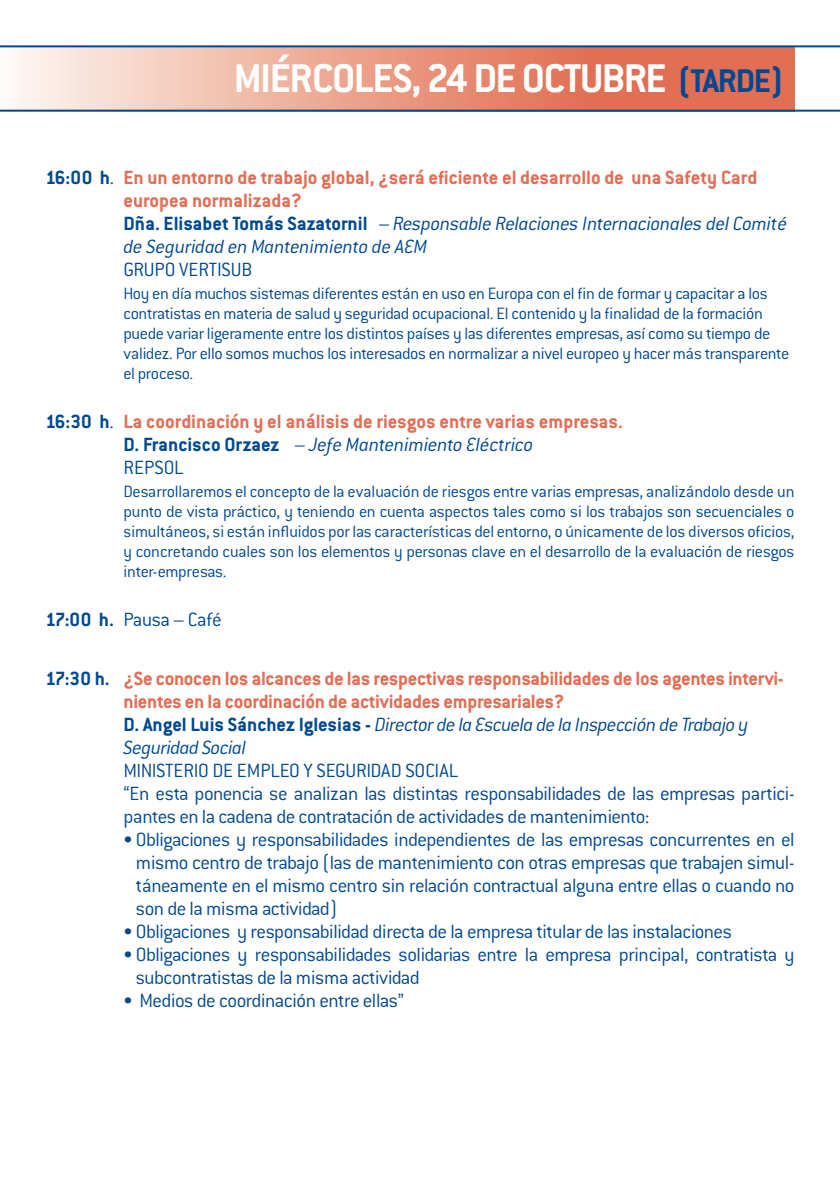
<style>
.page{position:relative;width:840px;height:1191px;background:#fff}
.page>*{position:absolute;margin:0;border:0;box-sizing:border-box;transform-origin:0 0}
.t1{font:700 44px "Conduit ITC";letter-spacing:-.03em;color:#fff}
.t2{font:300 21px/23px "Conduit ITC";letter-spacing:-.025em;color:#004990}
.t3{font:700 21px/23px "Conduit ITC";letter-spacing:-.015em;color:#e26e54}
.t4{font:300 21px "Conduit ITC";color:#004990}
.t5{font:300 18px/20px "Conduit ITC";letter-spacing:-.02em;color:#004990}
.s1{font-size:36px;color:#004990}
.s2{color:#004990}
.s3{font-weight:300;color:#004990}
.s4{font-weight:300;font-style:italic;color:#004990}
.s5{font-weight:700}
</style>
<div class="page">
<svg style="left:0;top:47px;width:794px;height:63px;background:#e89f8b"></svg>
<hr style="left:0;top:45px;width:839px;height:2px;background:#004990">
<hr style="left:0;top:110px;width:839px;height:2px;background:#004990">
<h1 class="t1" style="left:234px;top:52px;width:550px">MIÉRCOLES, 24 DE OCTUBRE <span class="s1">(TARDE)</span></h1>
<p class="t3" style="left:123px;top:165px;width:665px;text-indent:-78px"><span class="s2">16:00 h</span><span class="s3">.</span> En un entorno de trabajo global, ¿será eficiente el desarrollo de una Safety Card europea normalizada?<br><span class="s2">Dña. Elisabet Tomás Sazatornil</span> <span class="s3">–</span> <span class="s4">Responsable Relaciones Internacionales del Comité de Seguridad en Mantenimiento de AEM</span></p>
<p class="t4" style="left:123px;top:258px;width:130px">GRUPO VERTISUB</p>
<p class="t5" style="left:123px;top:283px;width:667px">Hoy en día muchos sistemas diferentes están en uso en Europa con el fin de formar y capacitar a los contratistas en materia de salud y seguridad ocupacional. El contenido y la finalidad de la formación puede variar ligeramente entre los distintos países y las diferentes empresas, así como su tiempo de validez. Por ello somos muchos los interesados en normalizar a nivel europeo y hacer más transparente el proceso.</p>
<p class="t3" style="left:123px;top:409px;width:500px;text-indent:-78px"><span class="s2">16:30 h</span><span class="s3">.</span> La coordinación y el análisis de riesgos entre varias empresas.<br><span class="s2">D. Francisco Orzaez</span> <span class="s3">–</span> <span class="s4">Jefe Mantenimiento Eléctrico<br></span><span class="s3">REPSOL</span></p>
<p class="t5" style="left:123px;top:481px;width:672px;text-align:justify">Desarrollaremos el concepto de la evaluación de riesgos entre varias empresas, analizándolo desde un punto de vista práctico, y teniendo en cuenta aspectos tales como si los trabajos son secuenciales o simultáneos, si están influidos por las características del entorno, o únicamente de los diversos oficios, y concretando cuales son los elementos y personas clave en el desarrollo de la evaluación de riesgos inter-empresas.</p>
<p class="t2" style="left:45px;top:608px;width:178px"><span class="s5">17:00 h.</span> Pausa – Café</p>
<p class="t3" style="left:123px;top:666px;width:661px;text-indent:-78px"><span class="s2">17:30 h.</span> ¿Se conocen los alcances de las respectivas responsabilidades de los agentes intervi&shy;nientes en la coordinación de actividades empresariales?<br><span class="s2">D. Angel Luis Sánchez Iglesias -</span> <span class="s4">Director de la Escuela de la Inspección de Trabajo y Seguridad Social</span></p>
<p class="t2" style="left:123px;top:759px;width:672px">MINISTERIO DE EMPLEO Y SEGURIDAD SOCIAL<br>“En esta ponencia se analizan las distintas responsabilidades de las empresas partici&shy;pantes en la cadena de contratación de actividades de mantenimiento:</p>
<p class="t2" style="left:136px;top:828px;width:659px;text-align:justify;text-indent:-12px">• Obligaciones y responsabilidades independientes de las empresas concurrentes en el mismo centro de trabajo (las de mantenimiento con otras empresas que trabajen simul&shy;táneamente en el mismo centro sin relación contractual alguna entre ellas o cuando no son de la misma actividad)</p>
<p class="t2" style="left:123px;top:920px;width:609px">• Obligaciones y responsabilidad directa de la empresa titular de las instalaciones</p>
<p class="t2" style="left:136px;top:943px;width:659px;text-indent:-12px">• Obligaciones y responsabilidades solidarias entre la empresa principal, contratista y subcontratistas de la misma actividad</p>
<p class="t2" style="left:123px;top:989px;width:282px">• Medios de coordinación entre ellas”</p>
</div>
